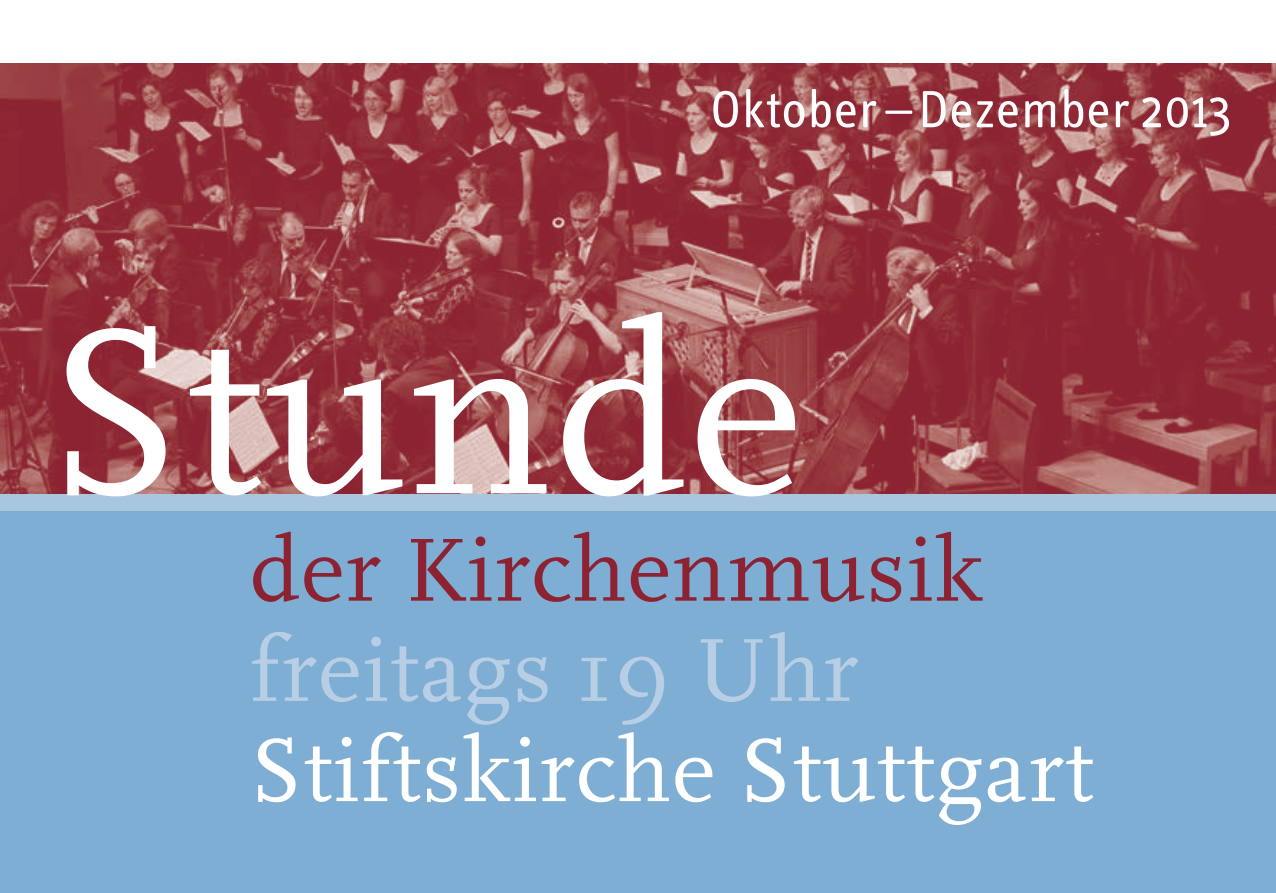
<style>
.page{position:relative;width:1276px;height:893px;background:#fff}
.page>*{position:absolute;margin:0;border:0;box-sizing:border-box;transform-origin:0 0}
.t1{font:245.7px "Scala";letter-spacing:.015em;color:#fff}
.t2{font:93.6px "Scala";letter-spacing:.015em;color:#fff}
.t3{font:93.6px "Scala";letter-spacing:.015em;color:#8c2232}
.t4{font:93.6px "Scala";letter-spacing:.015em;color:#b7cee5}
.t5{font:54px "Info Text";letter-spacing:.015em;color:#fff}
</style>
<div class="page">
<div style="left:0;top:510px;width:1276px;height:383px;background:#7eaed4"></div>
<div style="left:0;top:493px;width:1276px;height:17px;background:#a9c6e1"></div>
<img style="left:0;top:64px;width:1276px;height:429px">
<p class="t5" style="left:710px;top:79px;width:522px">Oktober –Dezember 2013</p>
<h1 class="t1" style="left:46px;top:279px;width:758px">Stunde</h1>
<p class="t3" style="left:250px;top:519px;width:734px">der Kirchenmusik</p>
<p class="t4" style="left:250px;top:619px;width:610px">freitags 19 Uhr</p>
<p class="t2" style="left:250px;top:720px;width:845px">Stiftskirche Stuttgart</p>
</div>
